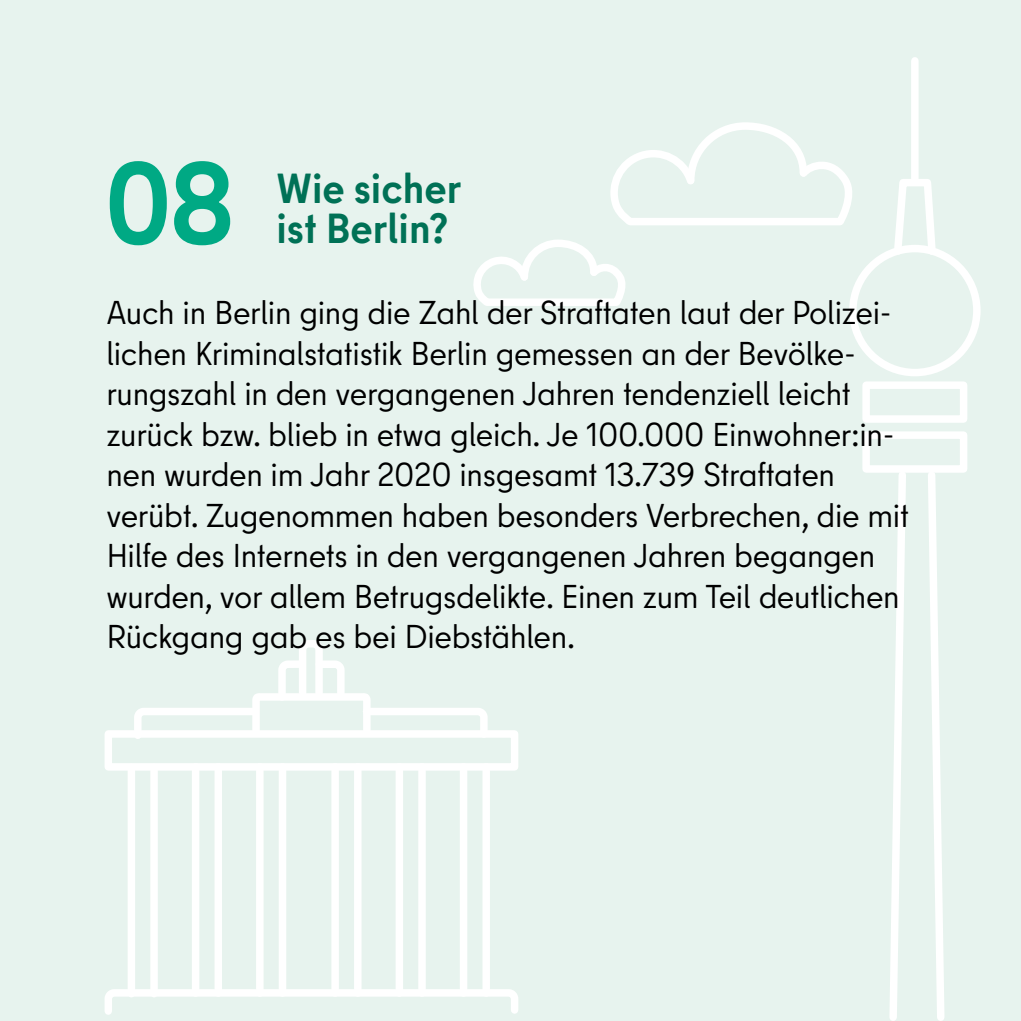
<style>
.page{position:relative;width:1021px;height:1021px;background:#fff}
.page>*{position:absolute;margin:0;border:0;box-sizing:border-box;transform-origin:0 0}
.Zahlen_-_groesser{font:700 114px "Berlin Type Office";color:#00a984}
.H2___Fragen{font:700 42px/40.5px "Berlin Type";color:#007156}
.FT_11{font:33px/40.5px "Berlin Type";letter-spacing:-.01em;color:#000}
</style>
<div class="page">
<div style="left:0;top:0;width:1020px;height:1020px;background:#e7f3ee"></div>
<div style="left:849px;top:245px;width:131px;height:131px;border:8px solid #fff;border-radius:50%"></div>
<svg style="left:889px;top:175px;width:51px;height:84px"></svg>
<div style="left:911px;top:61px;width:7px;height:119px;background:#fff"></div>
<div style="left:862px;top:381px;width:105px;height:42px;border:8px solid #fff"></div>
<div style="left:862px;top:431px;width:105px;height:41px;border:8px solid #fff"></div>
<svg style="left:924px;top:467px;width:24px;height:553px"></svg>
<svg style="left:885px;top:467px;width:24px;height:553px"></svg>
<div style="left:104px;top:730px;width:414px;height:40px;border:8px solid #fff"></div>
<svg style="left:105px;top:985px;width:413px;height:30px"></svg>
<div style="left:482px;top:766px;width:8px;height:227px;background:#fff"></div>
<div style="left:460px;top:766px;width:7px;height:227px;background:#fff"></div>
<div style="left:354px;top:766px;width:7px;height:227px;background:#fff"></div>
<div style="left:331px;top:766px;width:8px;height:227px;background:#fff"></div>
<div style="left:418px;top:766px;width:8px;height:227px;background:#fff"></div>
<div style="left:395px;top:766px;width:8px;height:227px;background:#fff"></div>
<div style="left:279px;top:766px;width:7px;height:227px;background:#fff"></div>
<div style="left:256px;top:766px;width:7px;height:227px;background:#fff"></div>
<div style="left:214px;top:766px;width:8px;height:227px;background:#fff"></div>
<div style="left:192px;top:766px;width:7px;height:227px;background:#fff"></div>
<div style="left:150px;top:767px;width:8px;height:226px;background:#fff"></div>
<div style="left:128px;top:767px;width:7px;height:226px;background:#fff"></div>
<svg style="left:130px;top:640px;width:361px;height:99px"></svg>
<svg style="left:610px;top:122px;width:242px;height:103px"></svg>
<svg style="left:473px;top:240px;width:152px;height:66px"></svg>
<p class="Zahlen_-_groesser" style="left:106px;top:130px;width:129px">08</p>
<p class="H2___Fragen" style="left:276px;top:168px;width:186px">Wie sicher ist Berlin?</p>
<p class="FT_11" style="left:106px;top:292px;width:804px">Auch in Berlin ging die Zahl der Straftaten laut der Polizei&shy;lichen Kriminalstatistik Berlin gemessen an der Bevölke&shy;rungszahl in den vergangenen Jahren tendenziell leicht zurück bzw. blieb in etwa gleich. Je 100.000 Einwohner:in&shy;nen wurden im Jahr 2020 insgesamt 13.739 Straftaten verübt. Zugenommen haben besonders Verbrechen, die mit Hilfe des Internets in den vergangenen Jahren begangen wurden, vor allem Betrugsdelikte. Einen zum Teil deutlichen Rückgang gab es bei Diebstählen.</p>
</div>
